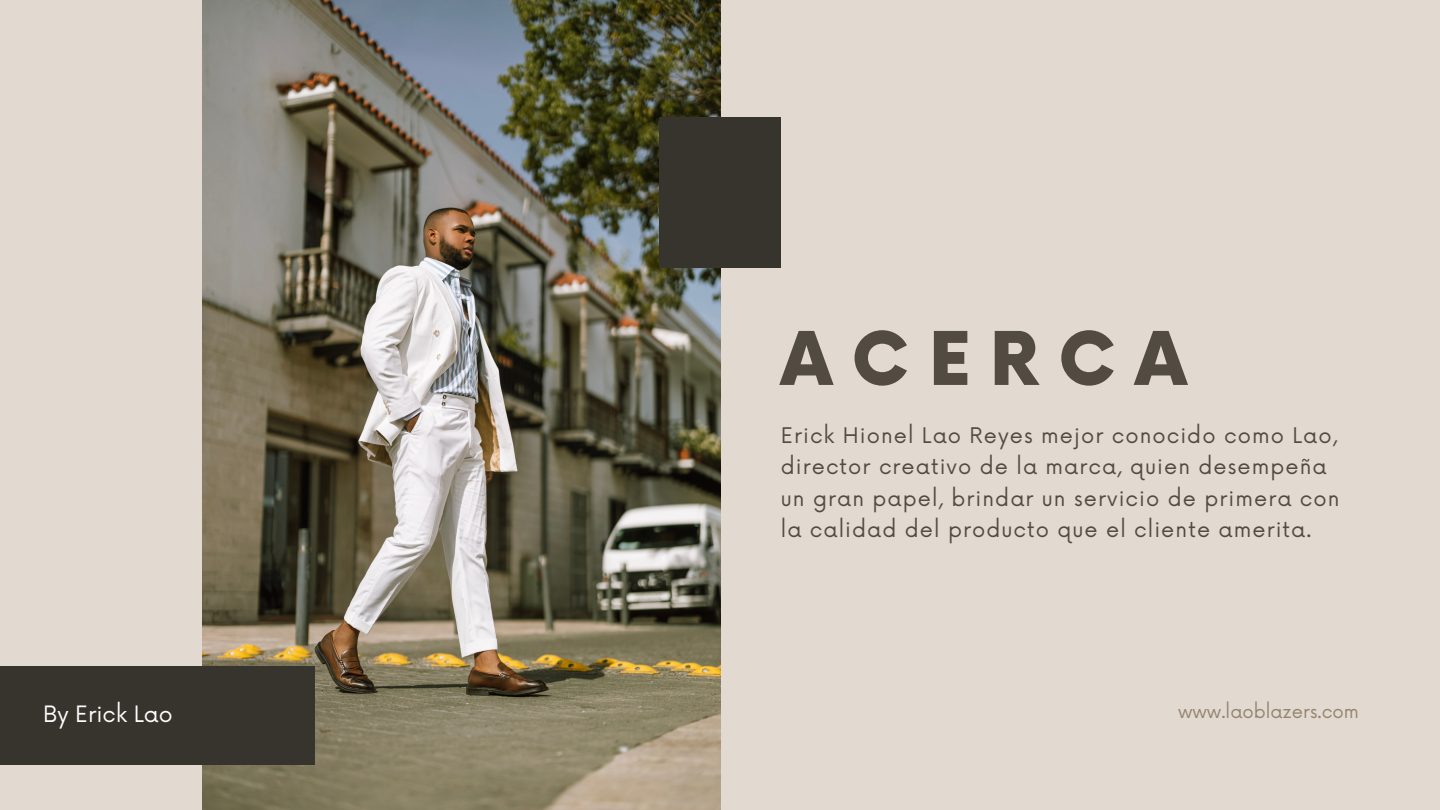
<style>
.page{position:relative;width:1440px;height:810px;background:#e2d9d1}
.page>*{position:absolute;margin:0;border:0;box-sizing:border-box;transform-origin:0 0}
.t1{font:900 72px "Now";letter-spacing:.27em;color:#514b41}
.t2{font:22px "Now";color:#fff}
.t3{font:21px/31.5px "Now";letter-spacing:.05em;color:#514b41}
.t4{font:18px "Now";color:#95846f}
</style>
<div class="page">
<img style="left:203px;top:0;width:517px;height:810px">
<div style="left:659px;top:118px;width:122px;height:150px;background:#37342d"></div>
<div style="left:0;top:666px;width:315px;height:99px;background:#37342d"></div>
<p class="t1" style="left:781px;top:320px;width:407px">ACERCA</p>
<p class="t3" style="left:781px;top:420px;width:560px">Erick Hionel Lao Reyes mejor conocido como Lao, director creativo de la marca, quien desempeña un gran papel, brindar un servicio de primera con la calidad del producto que el cliente amerita.</p>
<p class="t2" style="left:43px;top:702px;width:131px">By Erick Lao</p>
<p class="t4" style="left:1178px;top:702px;width:182px">www.laoblazers.com</p>
</div>
